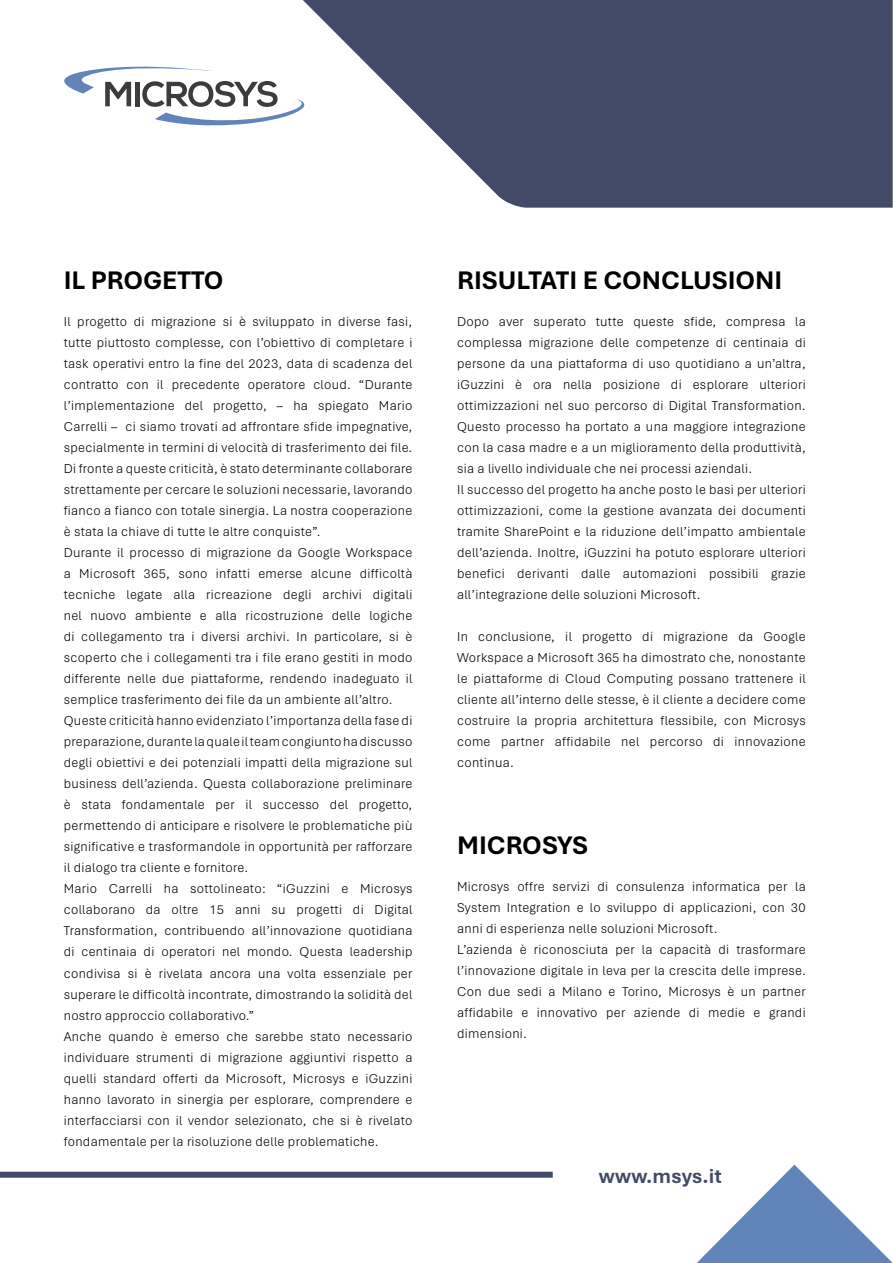
<style>
.page{position:relative;width:893px;height:1263px;background:#fff}
.page>*{position:absolute;margin:0;border:0;box-sizing:border-box;transform-origin:0 0}
.t1{font:700 26.7px "Aptos";color:#000}
.t2{font:700 21px "Aptos";color:#424a67}
.t3{font:300 13.5px/21px "Aptos";letter-spacing:.025em;color:#000}
</style>
<div class="page">
<svg style="left:303px;top:0;width:590px;height:208px;fill:#424a67"></svg>
<svg style="left:697px;top:1164px;width:196px;height:99px"></svg>
<div style="left:0;top:1172px;width:553px;height:6px;background:#424a67"></div>
<svg style="left:64px;top:66px;width:241px;height:60px"></svg>
<h1 class="t1" style="left:64px;top:262px;width:161px">IL PROGETTO</h1>
<p class="t3" style="left:64px;top:311px;width:350px">Il progetto di migrazione si è sviluppato in diverse fasi, tutte piuttosto complesse, con l’obiettivo di completare i task operativi entro la fine del 2023, data di scadenza del contratto con il precedente operatore cloud. “Durante l’implementazione del progetto, – ha spiegato Mario Carrelli – ci siamo trovati ad affrontare sfide impegnative, specialmente in termini di velocità di trasferimento dei file.<br>Di fronte a queste criticità, è stato determinante collaborare strettamente per cercare le soluzioni necessarie, lavorando fianco a fianco con totale sinergia. La nostra cooperazione è stata la chiave di tutte le altre conquiste”.<br>Durante il processo di migrazione da Google Workspace a Microsoft 365, sono infatti emerse alcune difficoltà tecniche legate alla ricreazione degli archivi digitali nel nuovo ambiente e alla ricostruzione delle logiche di collegamento tra i diversi archivi. In particolare, si è scoperto che i collegamenti tra i file erano gestiti in modo differente nelle due piattaforme, rendendo inadeguato il semplice trasferimento dei file da un ambiente all’altro.<br>Queste criticità hanno evidenziato l’importanza della fase di preparazione, durante la quale il team congiunto ha discusso degli obiettivi e dei potenziali impatti della migrazione sul business dell’azienda. Questa collaborazione preliminare è stata fondamentale per il successo del progetto, permettendo di anticipare e risolvere le problematiche più significative e trasformandole in opportunità per rafforzare il dialogo tra cliente e fornitore.<br>Mario Carrelli ha sottolineato: “iGuzzini e Microsys collaborano da oltre 15 anni su progetti di Digital Transformation, contribuendo all’innovazione quotidiana di centinaia di operatori nel mondo. Questa leadership condivisa si è rivelata ancora una volta essenziale per superare le difficoltà incontrate, dimostrando la solidità del nostro approccio collaborativo.”<br>Anche quando è emerso che sarebbe stato necessario individuare strumenti di migrazione aggiuntivi rispetto a quelli standard offerti da Microsoft, Microsys e iGuzzini hanno lavorato in sinergia per esplorare, comprendere e interfacciarsi con il vendor selezionato, che si è rivelato fondamentale per la risoluzione delle problematiche.</p>
<h1 class="t1" style="left:457px;top:262px;width:327px">RISULTATI E CONCLUSIONI</h1>
<p class="t3" style="left:457px;top:311px;width:350px">Dopo aver superato tutte queste sfide, compresa la complessa migrazione delle competenze di centinaia di persone da una piattaforma di uso quotidiano a un’altra, iGuzzini è ora nella posizione di esplorare ulteriori ottimizzazioni nel suo percorso di Digital Transformation.<br>Questo processo ha portato a una maggiore integrazione con la casa madre e a un miglioramento della produttività, sia a livello individuale che nei processi aziendali.<br>Il successo del progetto ha anche posto le basi per ulteriori ottimizzazioni, come la gestione avanzata dei documenti tramite SharePoint e la riduzione dell’impatto ambientale dell’azienda. Inoltre, iGuzzini ha potuto esplorare ulteriori benefici derivanti dalle automazioni possibili grazie all’integrazione delle soluzioni Microsoft.</p>
<p class="t3" style="left:457px;top:626px;width:350px;text-align:justify">In conclusione, il progetto di migrazione da Google Workspace a Microsoft 365 ha dimostrato che, nonostante le piattaforme di Cloud Computing possano trattenere il cliente all’interno delle stesse, è il cliente a decidere come costruire la propria architettura flessibile, con Microsys come partner affidabile nel percorso di innovazione continua.</p>
<h1 class="t1" style="left:457px;top:827px;width:133px">MICROSYS</h1>
<p class="t3" style="left:457px;top:876px;width:350px">Microsys offre servizi di consulenza informatica per la System Integration e lo sviluppo di applicazioni, con 30 anni di esperienza nelle soluzioni Microsoft.<br>L’azienda è riconosciuta per la capacità di trasformare l’innovazione digitale in leva per la crescita delle imprese.<br>Con due sedi a Milano e Torino, Microsys è un partner affidabile e innovativo per aziende di medie e grandi dimensioni.</p>
<h2 class="t2" style="left:599px;top:1161px;width:125px">www.msys.it</h2>
</div>
